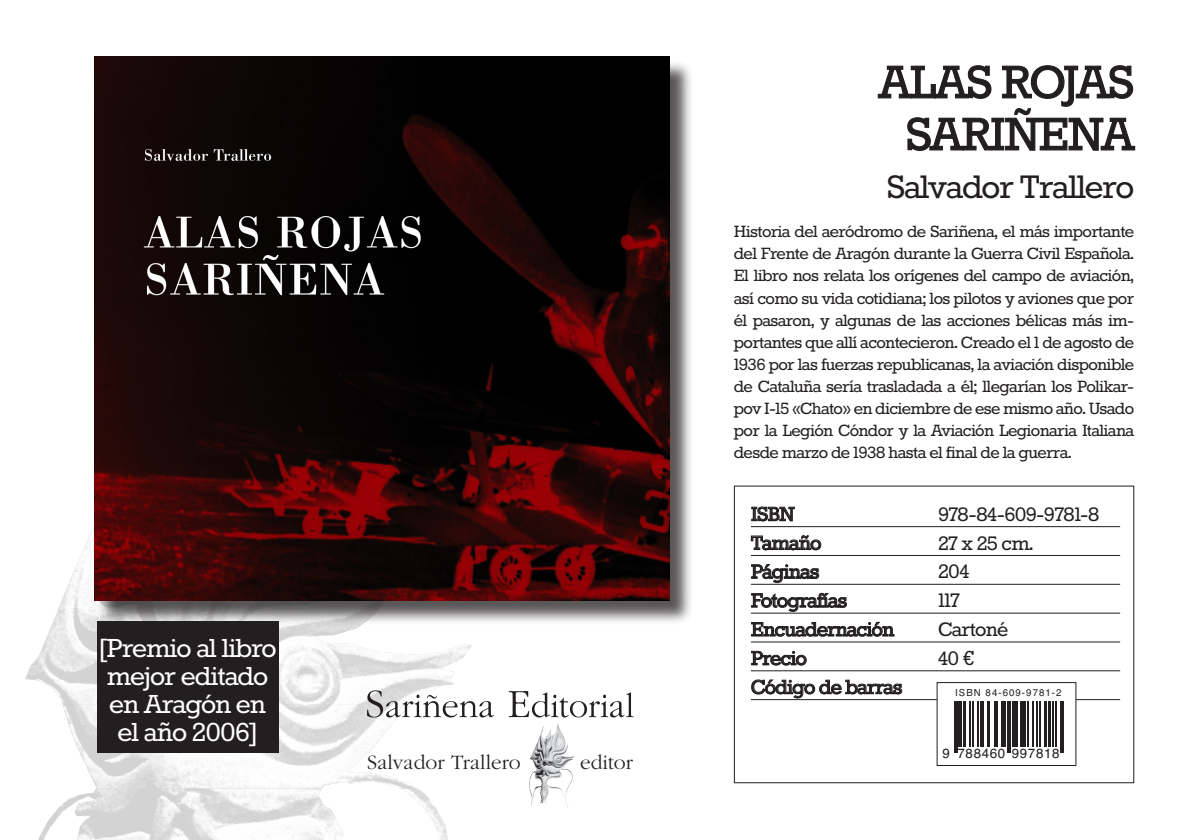
<style>
.page{position:relative;width:1191px;height:840px;background:#fff}
.page>*{position:absolute;margin:0;border:0;box-sizing:border-box;transform-origin:0 0}
.t1{font:56px/52px "Rokkitt";letter-spacing:-.03em;color:#231f20;text-align:center}
.t2{font:40px "Rokkitt";letter-spacing:-.03em;color:#231f20}
.t3{font:32px/28px "Rokkitt";letter-spacing:-.03em;color:#fff;text-align:center}
.t4{font:24px "Rokkitt";letter-spacing:-.03em;color:#231f20}
.t5{font:300 21.2px "Garamond";color:#231f20}
.t6{font:20px/22px "Rokkitt";letter-spacing:-.03em;color:#231f20;text-align:justify}
.t7{font:13.4px "Helvetica";letter-spacing:.05em;color:#231f20}
.t8{font:9.8px "Helvetica";letter-spacing:.105em;color:#231f20}
</style>
<div class="page">
<svg style="left:38px;top:703px;width:410px;height:136px"></svg>
<img style="left:63px;top:703px;width:354px;height:85px">
<svg style="left:420px;top:644px;width:51px;height:42px"></svg>
<img style="left:26px;top:597px;width:394px;height:106px">
<svg style="left:877px;top:65px;width:258px;height:86px"></svg>
<hr style="left:751px;top:526px;width:369px;height:1px;background:#231f20">
<hr style="left:751px;top:555px;width:369px;height:1px;background:#231f20">
<hr style="left:751px;top:583px;width:369px;height:1px;background:#231f20">
<hr style="left:751px;top:612px;width:369px;height:1px;background:#231f20">
<hr style="left:751px;top:641px;width:369px;height:1px;background:#231f20">
<hr style="left:751px;top:670px;width:369px;height:1px;background:#231f20">
<hr style="left:751px;top:699px;width:369px;height:1px;background:#231f20">
<svg style="left:751px;top:506px;width:44px;height:15px"></svg>
<svg style="left:750px;top:535px;width:71px;height:15px"></svg>
<svg style="left:751px;top:564px;width:68px;height:19px"></svg>
<svg style="left:751px;top:592px;width:96px;height:20px"></svg>
<svg style="left:751px;top:621px;width:143px;height:16px"></svg>
<svg style="left:751px;top:650px;width:56px;height:15px"></svg>
<svg style="left:751px;top:679px;width:151px;height:19px"></svg>
<img style="left:364px;top:686px;width:270px;height:40px">
<svg style="left:551px;top:723px;width:7px;height:11px"></svg>
<div style="left:97px;top:60px;width:597px;height:565px;background:#231f20;opacity:.75"></div>
<img style="left:94px;top:57px;width:575px;height:543px">
<div style="left:937px;top:682px;width:139px;height:83px;background:#fff"></div>
<svg style="left:954px;top:701px;width:110px;height:52px"></svg>
<hr style="left:954px;top:700px;width:1px;height:52px;background:#231f20">
<hr style="left:956px;top:700px;width:1px;height:52px;background:#231f20">
<hr style="left:958px;top:700px;width:4px;height:46px;background:#231f20">
<hr style="left:963px;top:700px;width:2px;height:46px;background:#231f20">
<hr style="left:969px;top:700px;width:1px;height:46px;background:#231f20">
<hr style="left:972px;top:700px;width:1px;height:46px;background:#231f20">
<hr style="left:977px;top:700px;width:1px;height:46px;background:#231f20">
<hr style="left:980px;top:700px;width:1px;height:46px;background:#231f20">
<hr style="left:983px;top:700px;width:1px;height:46px;background:#231f20">
<hr style="left:987px;top:700px;width:2px;height:46px;background:#231f20">
<hr style="left:994px;top:700px;width:1px;height:46px;background:#231f20">
<hr style="left:996px;top:700px;width:2px;height:46px;background:#231f20">
<hr style="left:1001px;top:700px;width:2px;height:46px;background:#231f20">
<hr style="left:1004px;top:700px;width:2px;height:46px;background:#231f20">
<hr style="left:1007px;top:700px;width:1px;height:52px;background:#231f20">
<hr style="left:1009px;top:700px;width:1px;height:52px;background:#231f20">
<svg style="left:1011px;top:701px;width:4px;height:45px"></svg>
<hr style="left:1016px;top:700px;width:1px;height:46px;background:#231f20">
<svg style="left:1019px;top:701px;width:4px;height:45px"></svg>
<hr style="left:1024px;top:700px;width:1px;height:46px;background:#231f20">
<hr style="left:1028px;top:700px;width:1px;height:46px;background:#231f20">
<hr style="left:1032px;top:700px;width:1px;height:46px;background:#231f20">
<hr style="left:1036px;top:700px;width:1px;height:46px;background:#231f20">
<hr style="left:1039px;top:700px;width:1px;height:46px;background:#231f20">
<hr style="left:1044px;top:700px;width:2px;height:46px;background:#231f20">
<hr style="left:1048px;top:700px;width:3px;height:46px;background:#231f20">
<hr style="left:1052px;top:700px;width:1px;height:46px;background:#231f20">
<hr style="left:1055px;top:700px;width:1px;height:46px;background:#231f20">
<hr style="left:1060px;top:700px;width:1px;height:52px;background:#231f20">
<hr style="left:1062px;top:700px;width:1px;height:52px;background:#231f20">
<div style="left:937px;top:682px;width:139px;height:83px;border:1px solid #231f20"></div>
<div style="left:97px;top:621px;width:181px;height:131px;background:#231f20"></div>
<p class="t3" style="left:99px;top:634px;width:179px">[Premio al libro mejor editado en Aragón en el año 2006]</p>
<p class="t5" style="left:367px;top:750px;width:155px">Salvador Trallero</p>
<p class="t5" style="left:580px;top:750px;width:54px">editor</p>
<p class="t1" style="left:878px;top:58px;width:257px">ALAS ROJAS<br>SARIÑENA</p>
<p class="t2" style="left:886px;top:168px;width:249px">Salvador Trallero</p>
<p class="t6" style="left:734px;top:221px;width:402px">Historia del aeródromo de Sariñena, el más importante del Frente de Aragón durante la Guerra Civil Española.<br>El libro nos relata los orígenes del campo de aviación, así como su vida cotidiana; los pilotos y aviones que por él pasaron, y algunas de las acciones bélicas más im&shy;portantes que allí acontecieron. Creado el 1 de agosto de 1936 por las fuerzas republicanas, la aviación disponible de Cataluña sería trasladada a él; llegarían los Polikar&shy;pov I-15 «Chato» en diciembre de ese mismo año. Usado por la Legión Cóndor y la Aviación Legionaria Italiana desde marzo de 1938 hasta el final de la guerra.</p>
<p class="t4" style="left:751px;top:502px;width:45px">ISBN</p>
<p class="t4" style="left:938px;top:502px;width:163px">978-84-609-9781-8</p>
<p class="t4" style="left:751px;top:531px;width:72px">Tamaño</p>
<p class="t4" style="left:938px;top:531px;width:97px">27 x 25 cm.</p>
<p class="t4" style="left:751px;top:560px;width:70px">Páginas</p>
<p class="t4" style="left:938px;top:560px;width:33px">204</p>
<p class="t4" style="left:751px;top:589px;width:98px">Fotografías</p>
<p class="t4" style="left:938px;top:589px;width:23px">117</p>
<p class="t4" style="left:751px;top:617px;width:145px">Encuadernación</p>
<p class="t4" style="left:938px;top:617px;width:72px">Cartoné</p>
<p class="t4" style="left:751px;top:646px;width:58px">Precio</p>
<p class="t4" style="left:938px;top:646px;width:38px">40 €</p>
<p class="t4" style="left:751px;top:675px;width:153px">Código de barras</p>
<p class="t8" style="left:955px;top:684px;width:108px">ISBN 84-609-9781-2</p>
<p class="t7" style="left:942px;top:742px;width:119px">9 788460 997818</p>
</div>
